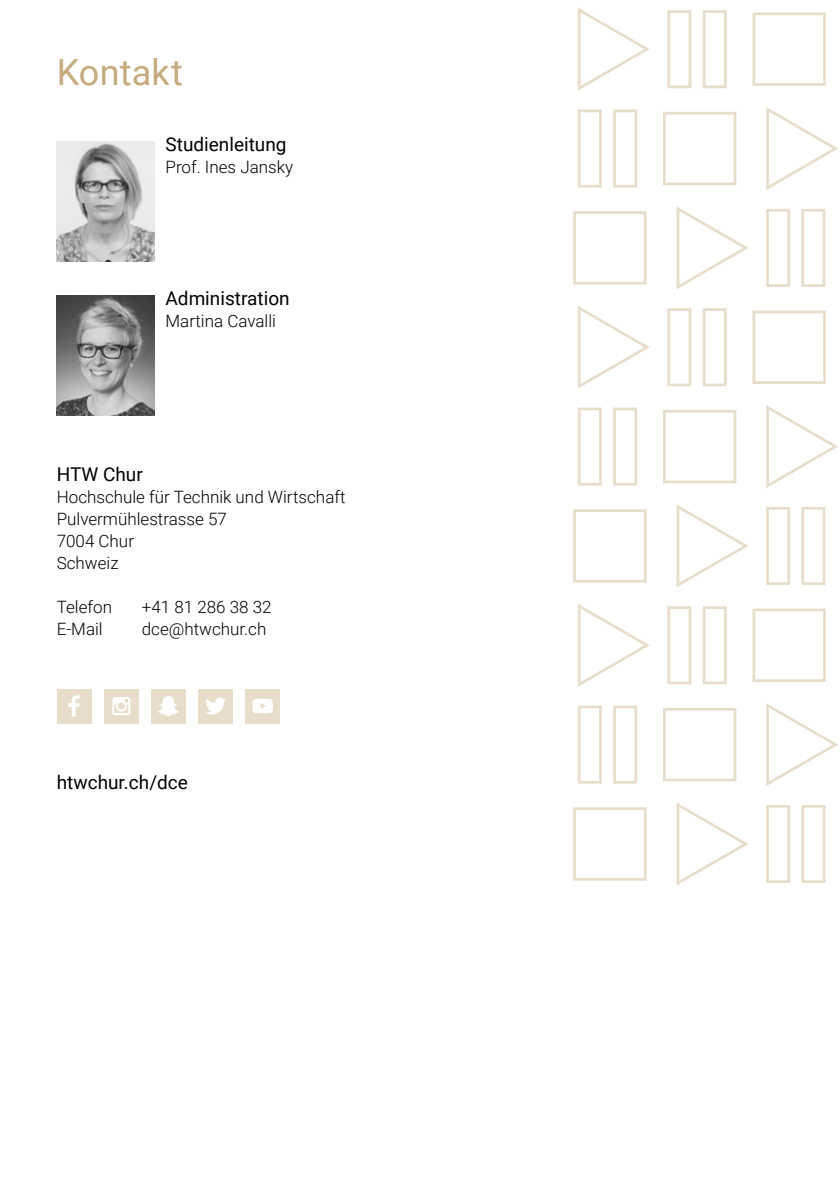
<style>
.page{position:relative;width:840px;height:1191px;background:#fff}
.page>*{position:absolute;margin:0;border:0;box-sizing:border-box;transform-origin:0 0}
.t1{font:36px "Roboto";letter-spacing:.005em;color:#c5ab7d}
.t2{font:19px "Roboto";color:#000}
.t3{font:300 17px/22px "Roboto";color:#000}
</style>
<div class="page">
<svg style="left:578px;top:8px;width:71px;height:83px"></svg>
<svg style="left:667px;top:10px;width:24px;height:78px"></svg>
<svg style="left:702px;top:10px;width:24px;height:78px"></svg>
<svg style="left:752px;top:13px;width:73px;height:73px"></svg>
<svg style="left:578px;top:109px;width:23px;height:79px"></svg>
<svg style="left:613px;top:109px;width:23px;height:79px"></svg>
<svg style="left:663px;top:112px;width:73px;height:73px"></svg>
<svg style="left:766px;top:107px;width:71px;height:83px"></svg>
<svg style="left:573px;top:211px;width:73px;height:73px"></svg>
<svg style="left:676px;top:206px;width:72px;height:83px"></svg>
<svg style="left:766px;top:209px;width:23px;height:78px"></svg>
<svg style="left:801px;top:209px;width:23px;height:78px"></svg>
<svg style="left:578px;top:306px;width:71px;height:83px"></svg>
<svg style="left:667px;top:308px;width:24px;height:78px"></svg>
<svg style="left:702px;top:308px;width:24px;height:78px"></svg>
<svg style="left:752px;top:310px;width:73px;height:74px"></svg>
<svg style="left:578px;top:407px;width:23px;height:78px"></svg>
<svg style="left:613px;top:407px;width:23px;height:78px"></svg>
<svg style="left:663px;top:410px;width:73px;height:73px"></svg>
<svg style="left:766px;top:405px;width:71px;height:83px"></svg>
<svg style="left:573px;top:509px;width:73px;height:73px"></svg>
<svg style="left:676px;top:504px;width:72px;height:83px"></svg>
<svg style="left:766px;top:507px;width:23px;height:78px"></svg>
<svg style="left:801px;top:507px;width:23px;height:78px"></svg>
<svg style="left:578px;top:604px;width:71px;height:83px"></svg>
<svg style="left:667px;top:606px;width:24px;height:78px"></svg>
<svg style="left:702px;top:606px;width:24px;height:78px"></svg>
<svg style="left:752px;top:608px;width:73px;height:74px"></svg>
<svg style="left:578px;top:705px;width:23px;height:78px"></svg>
<svg style="left:613px;top:705px;width:23px;height:78px"></svg>
<svg style="left:663px;top:708px;width:73px;height:73px"></svg>
<svg style="left:766px;top:703px;width:71px;height:83px"></svg>
<svg style="left:573px;top:807px;width:73px;height:73px"></svg>
<svg style="left:676px;top:803px;width:72px;height:82px"></svg>
<svg style="left:766px;top:805px;width:23px;height:78px"></svg>
<svg style="left:801px;top:805px;width:25px;height:78px"></svg>
<div style="left:57px;top:689px;width:34px;height:34px;background:#e8ddcb"></div>
<svg style="left:68px;top:695px;width:11px;height:21px"></svg>
<div style="left:104px;top:689px;width:34px;height:34px;background:#e8ddcb"></div>
<svg style="left:112px;top:697px;width:18px;height:18px"></svg>
<div style="left:198px;top:689px;width:35px;height:34px;background:#e8ddcb"></div>
<svg style="left:206px;top:697px;width:20px;height:17px"></svg>
<div style="left:245px;top:689px;width:35px;height:34px;background:#e8ddcb"></div>
<svg style="left:252px;top:699px;width:21px;height:14px"></svg>
<div style="left:151px;top:689px;width:34px;height:34px;background:#e8ddcb"></div>
<svg style="left:158px;top:696px;width:21px;height:20px"></svg>
<img style="left:57px;top:141px;width:97px;height:120px">
<img style="left:57px;top:295px;width:97px;height:120px">
<h1 class="t1" style="left:57px;top:47px;width:128px">Kontakt</h1>
<p class="t2" style="left:165px;top:131px;width:122px">Studienleitung</p>
<p class="t3" style="left:165px;top:155px;width:129px">Prof. Ines Jansky</p>
<p class="t2" style="left:165px;top:285px;width:126px">Administration</p>
<p class="t3" style="left:165px;top:309px;width:112px">Martina Cavalli</p>
<p class="t2" style="left:57px;top:461px;width:88px">HTW Chur</p>
<p class="t3" style="left:57px;top:485px;width:290px">Hochschule für Technik und Wirtschaft<br>Pulvermühlestrasse 57<br>7004 Chur<br>Schweiz</p>
<p class="t3" style="left:57px;top:595px;width:57px">Telefon</p>
<p class="t3" style="left:142px;top:595px;width:131px">+41 81 286 38 32</p>
<p class="t3" style="left:57px;top:617px;width:47px">E-Mail</p>
<p class="t3" style="left:142px;top:617px;width:126px">dce@htwchur.ch</p>
<p class="t2" style="left:57px;top:769px;width:133px">htwchur.ch/dce</p>
</div>
